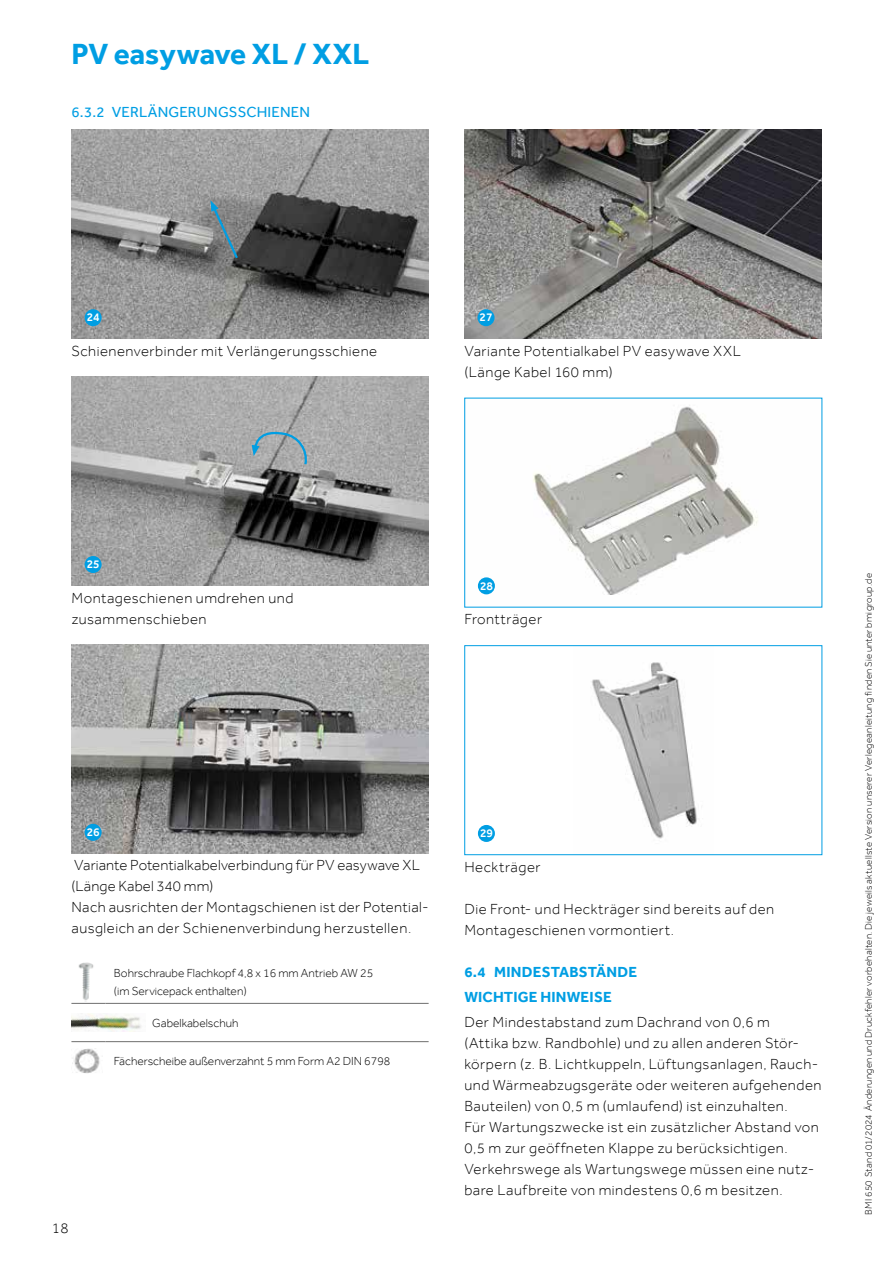
<style>
.page{position:relative;width:893px;height:1263px;background:#fff}
.page>*{position:absolute;margin:0;border:0;box-sizing:border-box;transform-origin:0 0}
.t1{font:700 30px "Effra";color:#009ee3}
.t2{font:300 15px/21px "Effra";letter-spacing:.03em;color:#000}
.t3{font:700 15px/25.2px "Effra";letter-spacing:.015em;color:#009ee3}
.t4{font:15px "Effra";letter-spacing:.01em;color:#009ee3}
.t5{font:300 12px/18px "Effra";color:#000}
.t6{font:500 12px "Effra";color:#fff}
.t7{font:300 9.75px "Effra";letter-spacing:.025em;color:#000}
</style>
<div class="page">
<img style="left:71px;top:130px;width:358px;height:209px">
<div style="left:85px;top:309px;width:17px;height:17px;background:#009ee3;border-radius:50%"></div>
<img style="left:71px;top:377px;width:358px;height:209px">
<div style="left:85px;top:556px;width:17px;height:17px;background:#009ee3;border-radius:50%"></div>
<img style="left:71px;top:644px;width:358px;height:209px">
<div style="left:85px;top:824px;width:17px;height:17px;background:#009ee3;border-radius:50%"></div>
<hr style="left:71px;top:1003px;width:34px;height:1px;background:#6f6f6e">
<hr style="left:105px;top:1003px;width:324px;height:1px;background:#6f6f6e">
<hr style="left:71px;top:1041px;width:34px;height:1px;background:#6f6f6e">
<hr style="left:105px;top:1041px;width:324px;height:1px;background:#6f6f6e">
<img style="left:78px;top:962px;width:16px;height:40px">
<img style="left:71px;top:1013px;width:70px;height:18px">
<img style="left:72px;top:1049px;width:28px;height:24px">
<img style="left:464px;top:130px;width:357px;height:209px">
<div style="left:477px;top:309px;width:18px;height:17px;background:#009ee3;border-radius:50%"></div>
<img style="left:477px;top:405px;width:281px;height:190px">
<div style="left:478px;top:577px;width:17px;height:17px;background:#009ee3;border-radius:50%"></div>
<img style="left:591px;top:662px;width:106px;height:177px">
<div style="left:464px;top:645px;width:358px;height:210px;border:1px solid #009ee3"></div>
<div style="left:478px;top:825px;width:17px;height:17px;background:#009ee3;border-radius:50%"></div>
<svg style="left:252px;top:429px;width:56px;height:38px;background:#97a7ae"></svg>
<svg style="left:210px;top:200px;width:30px;height:61px;background:#738187"></svg>
<h1 class="t1" style="left:71px;top:36px;width:299px">PV easywave XL / XXL</h1>
<p class="t4" style="left:71px;top:103px;width:240px">6.3.2 VERLÄNGERUNGSSCHIENEN</p>
<p class="t6" style="left:87px;top:310px;width:15px">24</p>
<p class="t2" style="left:71px;top:340px;width:307px">Schienenverbinder mit Verlängerungsschiene</p>
<p class="t6" style="left:480px;top:310px;width:15px">27</p>
<p class="t2" style="left:464px;top:340px;width:278px">Variante Potentialkabel PV easywave XXL (Länge Kabel 160 mm)</p>
<p class="t6" style="left:87px;top:557px;width:15px">25</p>
<p class="t2" style="left:71px;top:587px;width:224px">Montageschienen umdrehen und zusammenschieben</p>
<p class="t6" style="left:480px;top:578px;width:15px">28</p>
<p class="t2" style="left:464px;top:609px;width:79px">Frontträger</p>
<p class="t6" style="left:87px;top:825px;width:15px">26</p>
<p class="t2" style="left:71px;top:855px;width:356px">Variante Potentialkabelverbindung für PV easywave XL (Länge Kabel 340 mm)<br>Nach ausrichten der Montagschienen ist der Potential&shy;ausgleich an der Schienenverbindung herzustellen.</p>
<p class="t5" style="left:114px;top:964px;width:261px">Bohrschraube Flachkopf 4,8 x 16 mm Antrieb AW 25 (im Servicepack enthalten)</p>
<p class="t5" style="left:152px;top:1013px;width:88px">Gabelkabelschuh</p>
<p class="t5" style="left:114px;top:1052px;width:278px">Fächerscheibe außenverzahnt 5 mm Form A2 DIN 6798</p>
<p class="t2" style="left:52px;top:1218px;width:18px">18</p>
<p class="t6" style="left:480px;top:826px;width:15px">29</p>
<p class="t2" style="left:464px;top:856px;width:78px">Heckträger</p>
<p class="t2" style="left:464px;top:898px;width:311px">Die Front- und Heckträger sind bereits auf den<br>Montageschienen vormontiert.</p>
<p class="t3" style="left:464px;top:959px;width:174px">6.4 MINDESTABSTÄNDE<br>WICHTIGE HINWEISE</p>
<p class="t2" style="left:464px;top:1012px;width:359px">Der Mindestabstand zum Dachrand von 0,6 m<br>(Attika bzw. Randbohle) und zu allen anderen Stör&shy;körpern (z. B. Lichtkuppeln, Lüftungsanlagen, Rauch&shy;und Wärmeabzugsgeräte oder weiteren aufgehenden Bauteilen) von 0,5 m (umlaufend) ist einzuhalten.<br>Für Wartungszwecke ist ein zusätzlicher Abstand von 0,5 m zur geöffneten Klappe zu berücksichtigen.<br>Verkehrswege als Wartungswege müssen eine nutz&shy;bare Laufbreite von mindestens 0,6 m besitzen.</p>
<p class="t7" style="left:863px;top:1214px;width:643px;rotate:-90deg">BMI 650 Stand 01/2024 Änderungen und Druckfehler vorbehalten. Die jeweils aktuellste Version unserer Verlegeanleitung finden Sie unter bmigroup.de</p>
</div>
